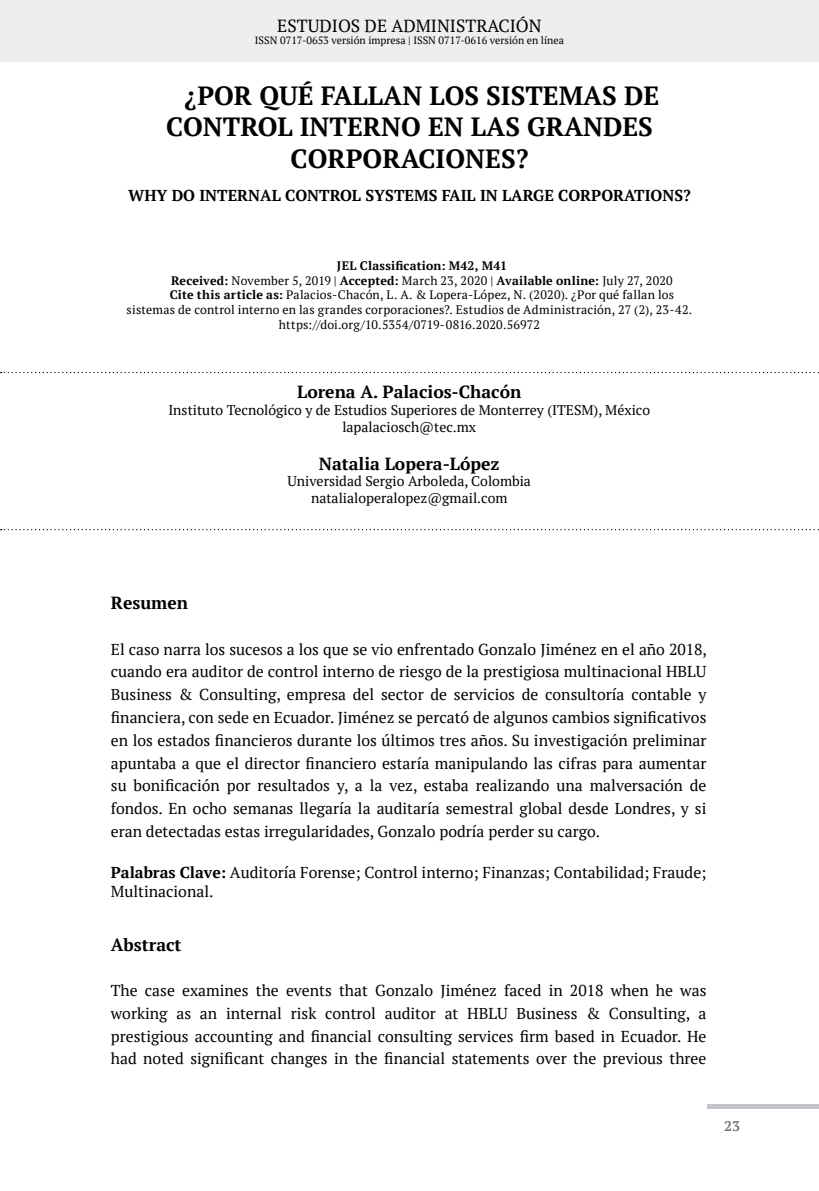
<style>
.page{position:relative;width:819px;height:1191px;background:#fff}
.page>*{position:absolute;margin:0;border:0;box-sizing:border-box;transform-origin:0 0}
.t1{font:700 26.25px "PT Serif";color:#000}
.t2{font:700 17.5px "PT Serif";color:#000}
.t3{font:17.5px "PT Serif";color:#000}
.t4{font:15.75px/22.8px "PT Serif";color:#000;text-align:justify}
.t5{font:700 15.75px "PT Serif";color:#000}
.t6{font:14px/16.8px "PT Serif";color:#000;text-align:center}
.t7{font:700 14px "PT Serif";color:#737277}
.t8{font:12.25px "PT Serif";letter-spacing:.015em;color:#000}
.t9{font:700 12.25px "PT Serif";letter-spacing:.015em;color:#000}
.t10{font:10.5px "PT Serif";color:#000}
.s1{font-weight:700}
</style>
<div class="page">
<div style="left:0;top:0;width:819px;height:61px;background:#edeef0"></div>
<div style="left:707px;top:1104px;width:112px;height:5px;background:#c3c5ca"></div>
<svg style="left:1px;top:372px;width:818px;height:1px"></svg>
<svg style="left:1px;top:529px;width:818px;height:1px"></svg>
<p class="t3" style="left:277px;top:15px;width:266px">ESTUDIOS DE ADMINISTRACIÓN</p>
<p class="t10" style="left:255px;top:34px;width:310px">ISSN 0717-0653 versión impresa | ISSN 0717-0616 versión en línea</p>
<h1 class="t1" style="left:184px;top:78px;width:476px">¿POR QUÉ FALLAN LOS SISTEMAS DE</h1>
<h1 class="t1" style="left:166px;top:110px;width:488px">CONTROL INTERNO EN LAS GRANDES</h1>
<h1 class="t1" style="left:290px;top:141px;width:239px">CORPORACIONES?</h1>
<p class="t5" style="left:128px;top:185px;width:564px">WHY DO INTERNAL CONTROL SYSTEMS FAIL IN LARGE CORPORATIONS?</p>
<p class="t9" style="left:337px;top:258px;width:171px">JEL Classification: M42, M41</p>
<p class="t8" style="left:171px;top:272px;width:503px"><span class="s1">Received:</span> November 5, 2019 | <span class="s1">Accepted:</span> March 23, 2020 | <span class="s1">Available online:</span> July 27, 2020</p>
<p class="t8" style="left:170px;top:287px;width:505px"><span class="s1">Cite this article as:</span> Palacios-Chacón, L. A. &amp; Lopera-López, N. (2020). ¿Por qué fallan los</p>
<p class="t8" style="left:127px;top:302px;width:567px">sistemas de control interno en las grandes corporaciones?. Estudios de Administración, 27 (2), 23-42.</p>
<p class="t8" style="left:279px;top:316px;width:262px">https://doi.org/10.5354/0719-0816.2020.56972</p>
<p class="t2" style="left:297px;top:380px;width:226px">Lorena A. Palacios-Chacón</p>
<p class="t6" style="left:168px;top:401px;width:483px">Instituto Tecnológico y de Estudios Superiores de Monterrey (ITESM), México lapalaciosch@tec.mx</p>
<p class="t2" style="left:319px;top:452px;width:182px">Natalia Lopera-López</p>
<p class="t6" style="left:287px;top:473px;width:245px">Universidad Sergio Arboleda, Colombia natalialoperalopez@gmail.com</p>
<p class="t2" style="left:111px;top:591px;width:79px">Resumen</p>
<p class="t4" style="left:111px;top:637px;width:597px">El caso narra los sucesos a los que se vio enfrentado Gonzalo Jiménez en el año 2018, cuando era auditor de control interno de riesgo de la prestigiosa multinacional HBLU Business &amp; Consulting, empresa del sector de servicios de consultoría contable y financiera, con sede en Ecuador. Jiménez se percató de algunos cambios significativos en los estados financieros durante los últimos tres años. Su investigación preliminar apuntaba a que el director financiero estaría manipulando las cifras para aumentar su bonificación por resultados y, a la vez, estaba realizando una malversación de fondos. En ocho semanas llegaría la auditaría semestral global desde Londres, y si eran detectadas estas irregularidades, Gonzalo podría perder su cargo.</p>
<p class="t4" style="left:111px;top:863px;width:597px;line-height:18.9px"><span class="s1">Palabras Clave:</span> Auditoría Forense; Control interno; Finanzas; Contabilidad; Fraude;<br>Multinacional.</p>
<p class="t2" style="left:111px;top:933px;width:72px">Abstract</p>
<p class="t4" style="left:111px;top:979px;width:597px">The case examines the events that Gonzalo Jiménez faced in 2018 when he was working as an internal risk control auditor at HBLU Business &amp; Consulting, a prestigious accounting and financial consulting services firm based in Ecuador. He had noted significant changes in the financial statements over the previous three</p>
<p class="t7" style="left:724px;top:1116px;width:17px">23</p>
</div>
